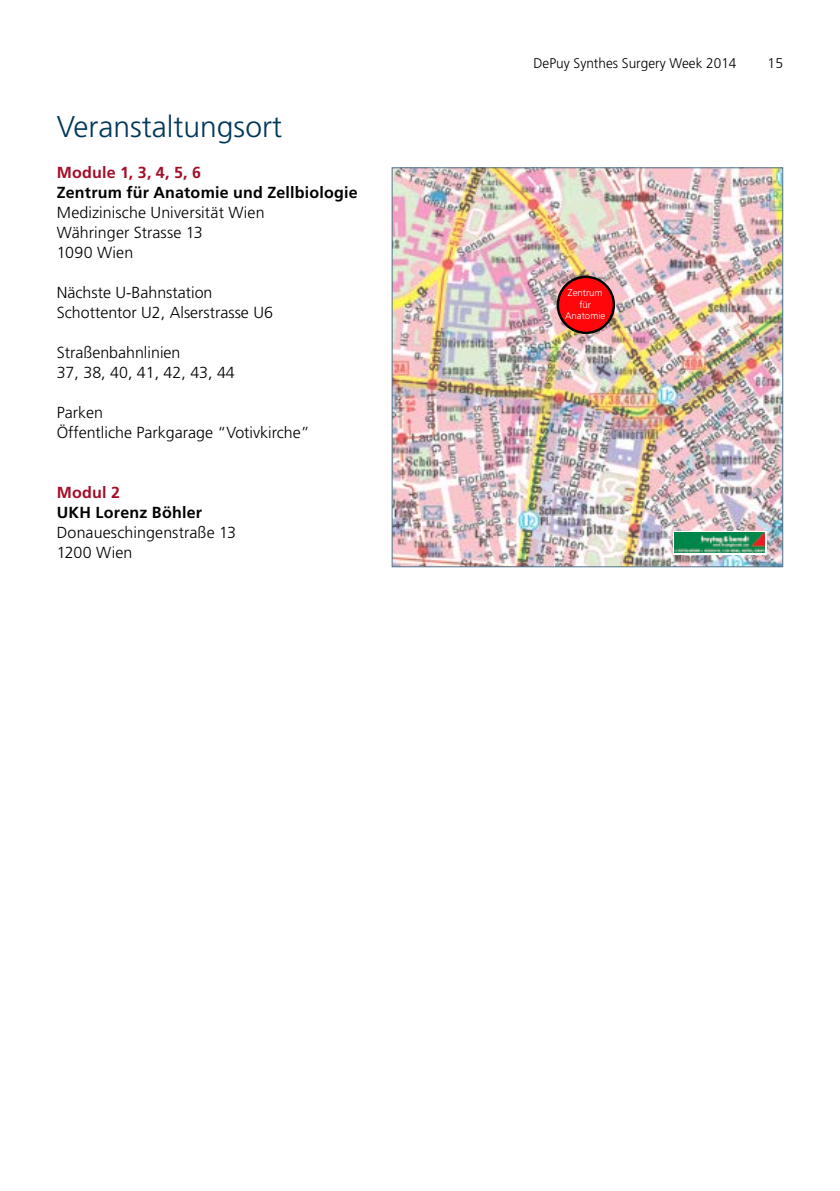
<style>
.page{position:relative;width:840px;height:1191px;background:#fff}
.page>*{position:absolute;margin:0;border:0;box-sizing:border-box;transform-origin:0 0}
.t1{font:300 30px "Frutiger";color:#003759}
.t2{font:300 16px/20px "Frutiger";color:#000}
.t3{font:700 16px "Frutiger";letter-spacing:.015em;color:#000}
.t4{font:700 16px "Frutiger";letter-spacing:.015em;color:#a30f28}
.t5{font:300 14px "Frutiger";color:#000}
.t6{font:300 9.6px/11.6px "Frutiger";color:#fff;text-align:center}
</style>
<div class="page">
<img style="left:393px;top:169px;width:387px;height:396px">
<div style="left:557px;top:277px;width:56px;height:56px;background:#ff060a;border-radius:50%"></div>
<div style="left:556px;top:276px;width:58px;height:58px;border:2px solid #000;border-radius:50%"></div>
<div style="left:672px;top:531px;width:93px;height:23px;background:#fff"></div>
<img style="left:674px;top:532px;width:90px;height:21px">
<h1 class="t1" style="left:57px;top:110px;width:227px">Veranstaltungsort</h1>
<p class="t4" style="left:57px;top:163px;width:146px">Module 1, 3, 4, 5, 6</p>
<p class="t3" style="left:57px;top:183px;width:302px">Zentrum für Anatomie und Zellbiologie</p>
<p class="t2" style="left:57px;top:202px;width:209px">Medizinische Universität Wien<br>Währinger Strasse 13<br>1090 Wien</p>
<p class="t2" style="left:57px;top:282px;width:218px">Nächste U-Bahnstation<br>Schottentor U2, Alserstrasse U6</p>
<p class="t2" style="left:57px;top:342px;width:179px">Straßenbahnlinien<br>37, 38, 40, 41, 42, 43, 44</p>
<p class="t2" style="left:57px;top:402px;width:254px">Parken<br>Öffentliche Parkgarage “Votivkirche”</p>
<p class="t4" style="left:57px;top:483px;width:65px">Modul 2</p>
<p class="t3" style="left:57px;top:503px;width:147px">UKH Lorenz Böhler</p>
<p class="t2" style="left:57px;top:522px;width:181px">Donaueschingenstraße 13<br>1200 Wien</p>
<p class="t5" style="left:533px;top:55px;width:204px">DePuy Synthes Surgery Week 2014</p>
<p class="t5" style="left:767px;top:55px;width:17px">15</p>
<p class="t6" style="left:565px;top:287px;width:42px">Zentrum für<br>Anatomie</p>
</div>
